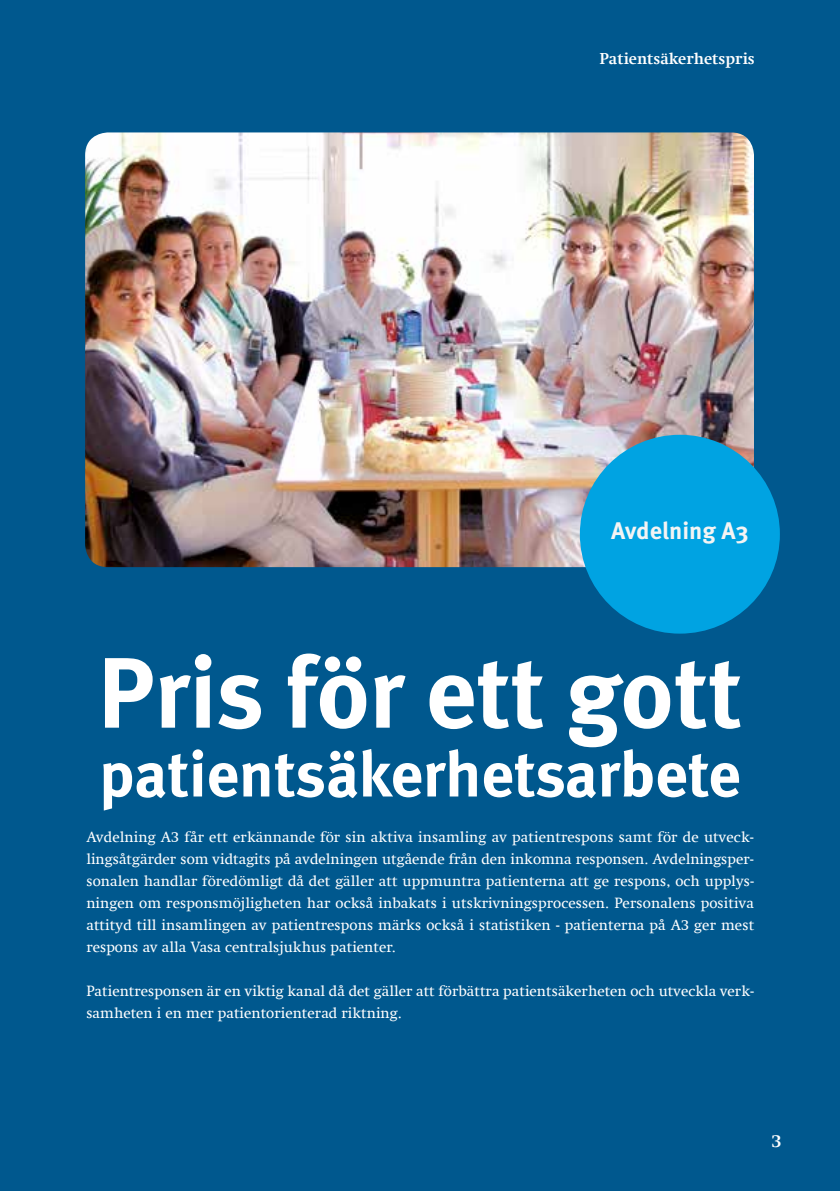
<style>
.page{position:relative;width:840px;height:1191px;background:#fff}
.page>*{position:absolute;margin:0;border:0;box-sizing:border-box;transform-origin:0 0}
.t1{font:700 100px "Meta Pro";letter-spacing:-.01em;color:#fff}
.t2{font:700 64px "Meta Pro";letter-spacing:-.01em;color:#fff}
.t3{font:700 24px "Meta Pro";color:#f4f4f4}
.t4{font:700 18px "Swift Com";color:#fff}
.t5{font:700 16px "Swift Com";color:#fff}
.t6{font:15px/22px "Swift Com";color:#fff;text-align:justify}
</style>
<div class="page">
<div style="left:0;top:0;width:839px;height:1191px;background:#00588e"></div>
<img style="left:85px;top:132px;width:668px;height:435px">
<div style="left:579px;top:435px;width:200px;height:198px;background:#00a3e2;border-radius:50%"></div>
<p class="t5" style="left:599px;top:49px;width:157px">Patientsäkerhetspris</p>
<h3 class="t3" style="left:610px;top:515px;width:139px">Avdelning A3</h3>
<h1 class="t1" style="left:97px;top:629px;width:646px">Pris för ett gott</h1>
<h2 class="t2" style="left:99px;top:733px;width:643px">patientsäkerhetsarbete</h2>
<p class="t6" style="left:86px;top:826px;width:669px">Avdelning A3 får ett erkännande för sin aktiva insamling av patientrespons samt för de utveck&shy;lingsåtgärder som vidtagits på avdelningen utgående från den inkomna responsen. Avdelningsper&shy;sonalen handlar föredömligt då det gäller att uppmuntra patienterna att ge respons, och upplys&shy;ningen om responsmöjligheten har också inbakats i utskrivningsprocessen. Personalens positiva attityd till insamlingen av patientrespons märks också i statistiken - patienterna på A3 ger mest respons av alla Vasa centralsjukhus patienter.</p>
<p class="t6" style="left:86px;top:980px;width:669px">Patientresponsen är en viktig kanal då det gäller att förbättra patientsäkerheten och utveckla verk&shy;samheten i en mer patientorienterad riktning.</p>
<p class="t4" style="left:771px;top:1130px;width:11px">3</p>
</div>
